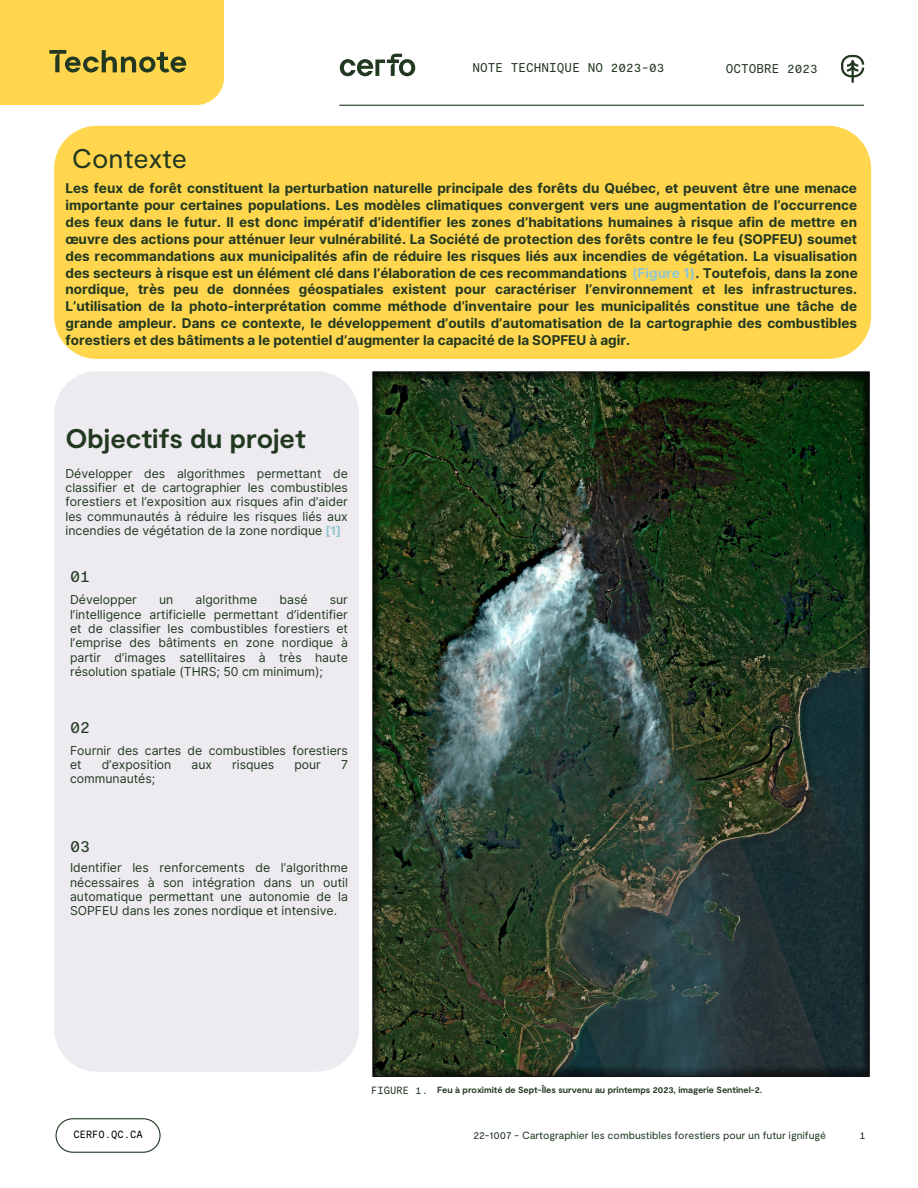
<style>
.page{position:relative;width:918px;height:1188px;background:#fff}
.page>*{position:absolute;margin:0;border:0;box-sizing:border-box;transform-origin:0 0}
.t1{font:700 27px "Moderat";color:#223821}
.t2{font:27px "Moderat";color:#223821}
.t3{font:16.8px "Moderat Mono Regular";color:#223821}
.t4{font:700 13.5px/16.8px "Inter";color:#223821;text-align:justify}
.t5{font:12.75px "Moderat Mono Regular";color:#223821}
.t6{font:12.3px/14.2px "Inter";color:#223821;text-align:justify}
.t7{font:10.5px "Moderat";color:#223821}
.t8{font:10.5px "Moderat Mono Regular";color:#000}
.t9{font:10.5px "Moderat Mono Regular";letter-spacing:.005em;color:#223821}
.t10{font:700 9px "Moderat";color:#223821}
.s1{color:#93c6d3}
.s2{font-weight:700;color:#93c6d3}
</style>
<div class="page">
<svg style="left:0;top:0;width:223px;height:105px;background:#f3ce4b"></svg>
<svg style="left:56px;top:1118px;width:104px;height:35px"></svg>
<svg style="left:340px;top:54px;width:75px;height:22px"></svg>
<svg style="left:841px;top:55px;width:23px;height:28px"></svg>
<hr style="left:339px;top:105px;width:525px;height:1px;background:#223821">
<img style="left:372px;top:371px;width:498px;height:706px">
<div style="left:54px;top:371px;width:305px;height:700px;background:#edebef"></div>
<div style="left:54px;top:126px;width:817px;height:233px;background:#ffd64d"></div>
<h5 class="t2" style="left:72px;top:141px;width:117px">Contexte</h5>
<h4 class="t5" style="left:473px;top:60px;width:193px">NOTE TECHNIQUE NO 2023-03</h4>
<h1 class="t5" style="left:726px;top:60px;width:93px">OCTOBRE 2023</h1>
<h2 class="t4" style="left:65px;top:180px;width:794px">Les feux de forêt constituent la perturbation naturelle principale des forêts du Québec, et peuvent être une menace importante pour certaines populations. Les modèles climatiques convergent vers une augmentation de l’occurrence des feux dans le futur. Il est donc impératif d’identifier les zones d’habitations humaines à risque afin de mettre en œuvre des actions pour atténuer leur vulnérabilité. La Société de protection des forêts contre le feu (SOPFEU) soumet des recommandations aux municipalités afin de réduire les risques liés aux incendies de végétation. La visualisation des secteurs à risque est un élément clé dans l’élaboration de ces recommandations <span class="s1">(Figure 1)</span>. Toutefois, dans la zone nordique, très peu de données géospatiales existent pour caractériser l’environnement et les infrastructures.<br>L’utilisation de la photo-interprétation comme méthode d’inventaire pour les municipalités constitue une tâche de grande ampleur. Dans ce contexte, le développement d’outils d’automatisation de la cartographie des combustibles forestiers et des bâtiments a le potentiel d’augmenter la capacité de la SOPFEU à agir.</h2>
<p class="t1" style="left:66px;top:421px;width:242px">Objectifs du projet</p>
<h5 class="t6" style="left:66px;top:466px;width:284px">Développer des algorithmes permettant de classifier et de cartographier les combustibles forestiers et l’exposition aux risques afin d’aider les communautés à réduire les risques liés aux incendies de végétation de la zone nordique <span class="s2">[1]</span></h5>
<p class="t3" style="left:70px;top:565px;width:22px">01</p>
<h5 class="t6" style="left:70px;top:593px;width:68px">Développer</h5>
<h5 class="t6" style="left:159px;top:593px;width:16px">un</h5>
<h5 class="t6" style="left:196px;top:593px;width:63px">algorithme</h5>
<h5 class="t6" style="left:280px;top:593px;width:30px">basé</h5>
<h5 class="t6" style="left:70px;top:593px;width:279px;text-indent:260px">sur l’intelligence artificielle permettant d’identifier et de classifier les combustibles forestiers et l’emprise des bâtiments en zone nordique à partir d’images satellitaires à très haute résolution spatiale (THRS; 50 cm minimum);</h5>
<p class="t3" style="left:70px;top:717px;width:22px">02</p>
<h5 class="t6" style="left:70px;top:743px;width:279px">Fournir des cartes de combustibles forestiers et</h5>
<h5 class="t6" style="left:102px;top:757px;width:71px">d’exposition</h5>
<h5 class="t6" style="left:191px;top:757px;width:22px">aux</h5>
<h5 class="t6" style="left:232px;top:757px;width:44px">risques</h5>
<h5 class="t6" style="left:294px;top:757px;width:28px">pour</h5>
<h5 class="t6" style="left:341px;top:757px;width:9px">7</h5>
<h5 class="t6" style="left:70px;top:772px;width:87px">communautés;</h5>
<p class="t3" style="left:70px;top:835px;width:22px">03</p>
<h6 class="t6" style="left:70px;top:861px;width:279px">Identifier les renforcements de l’algorithme nécessaires à son intégration dans un outil automatique permettant une autonomie de la SOPFEU dans les zones nordique et intensive.</h6>
<p class="t8" style="left:73px;top:1128px;width:71px">CERFO.QC.CA</p>
<p class="t9" style="left:371px;top:1083px;width:59px">FIGURE 1.</p>
<h3 class="t10" style="left:437px;top:1084px;width:326px">Feu à proximité de Sept-Îles survenu au printemps 2023, imagerie Sentinel-2.</h3>
<p class="t7" style="left:473px;top:1128px;width:354px">22-1007 - Cartographier les combustibles forestiers pour un futur ignifugé</p>
<h3 class="t9" style="left:859px;top:1128px;width:8px">1</h3>
</div>
